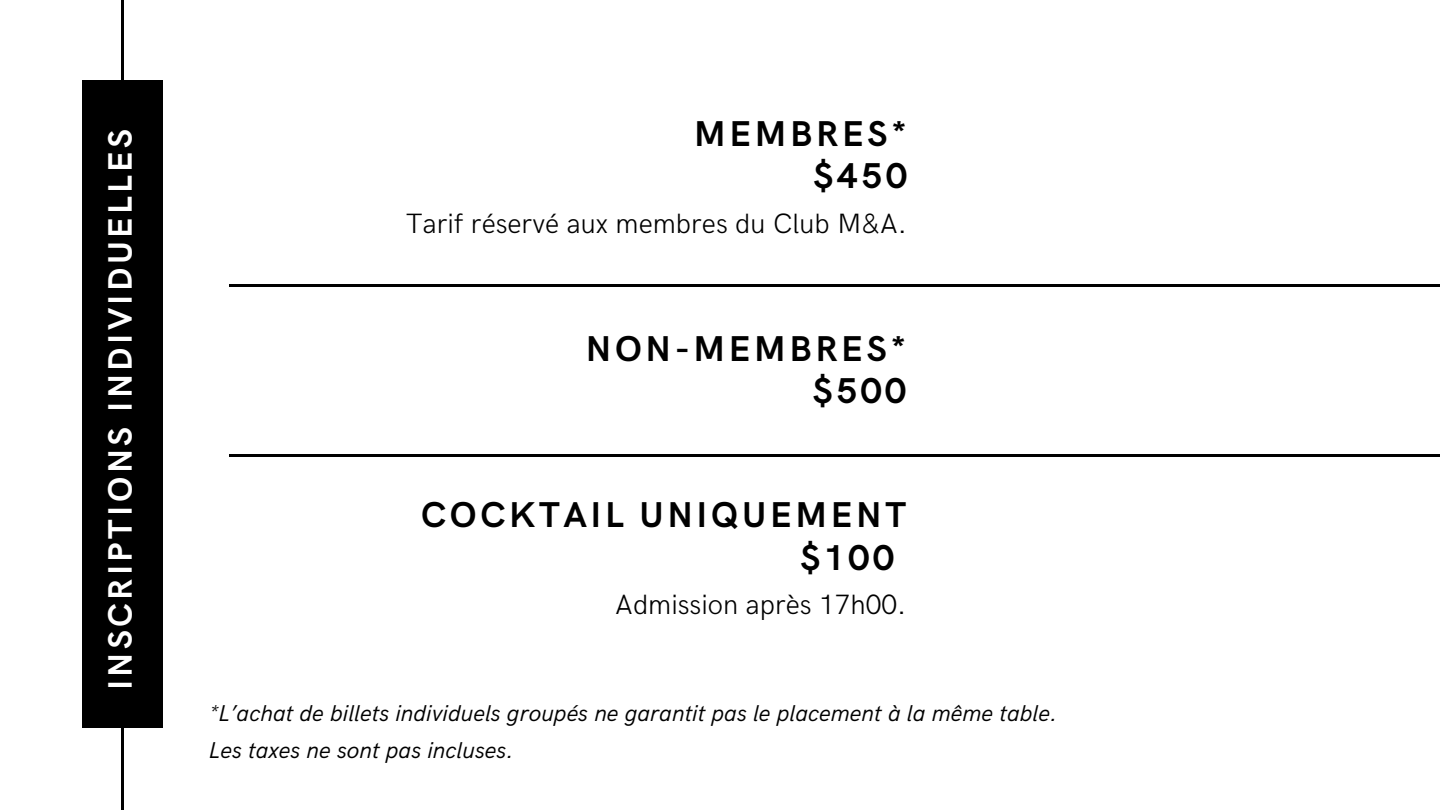
<style>
.page{position:relative;width:1440px;height:810px;background:#fff}
.page>*{position:absolute;margin:0;border:0;box-sizing:border-box;transform-origin:0 0}
.t1{font:700 36px/42.8px "HK Grotesk";letter-spacing:.1em;color:#000;text-align:right}
.t2{font:700 34px "HK Grotesk";letter-spacing:.1em;color:#fff}
.t3{font:300 28px "HK Grotesk";color:#000}
.t4{font:italic 23px/36.6px "HK Grotesk";color:#000}
</style>
<div class="page">
<hr style="left:121px;top:0;width:3px;height:810px;background:#000">
<div style="left:82px;top:80px;width:80px;height:648px;background:#000"></div>
<hr style="left:230px;top:284px;width:1210px;height:3px;background:#000">
<hr style="left:230px;top:454px;width:1210px;height:3px;background:#000">
<h2 class="t2" style="left:101px;top:690px;width:563px;rotate:-90deg">INSCRIPTIONS INDIVIDUELLES</h2>
<h1 class="t1" style="left:694px;top:113px;width:214px">MEMBRES* $450</h1>
<p class="t3" style="left:406px;top:208px;width:503px">Tarif réservé aux membres du Club M&amp;A.</p>
<h1 class="t1" style="left:586px;top:328px;width:322px">NON-MEMBRES* $500</h1>
<h1 class="t1" style="left:801px;top:495px;width:107px;text-align:left;text-indent:-379px">COCKTAIL UNIQUEMENT $100</h1>
<p class="t3" style="left:615px;top:589px;width:292px">Admission après 17h00.</p>
<p class="t4" style="left:209px;top:696px;width:850px">*L’achat de billets individuels groupés ne garantit pas le placement à la même table.<br>Les taxes ne sont pas incluses.</p>
</div>
